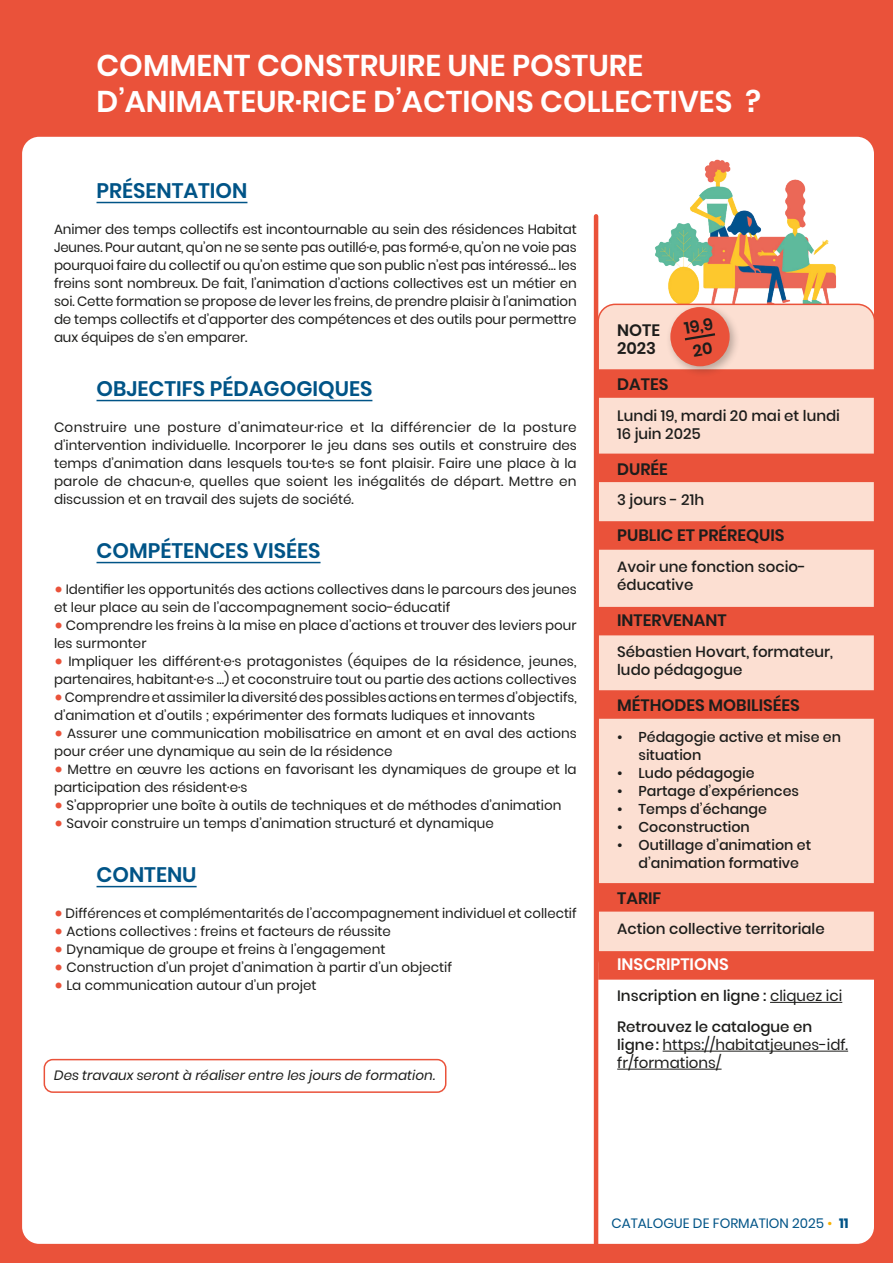
<style>
.page{position:relative;width:893px;height:1263px;background:#fff}
.page>*{position:absolute;margin:0;border:0;box-sizing:border-box;transform-origin:0 0}
.FICHE_titre{font:600 30px/36px "Poppins";color:#fff}
.FICHE_sous_titre{font:600 21px "Poppins";color:#005487}
.F_tarifs{font:600 16.5px/18px "Poppins";color:#1d1d1b}
.F_tarifs-2{font:600 16.5px "Poppins";color:#fff}
.F_tarifs-3{font:500 15px/18px "Poppins";color:#1d1d1b}
.F_tarifs-4{font:15px/18px "Poppins";color:#1d1d1b}
.F_tableau_texte_condensé{font:500 14.25px/18px "Poppins";color:#1d1d1b}
.t1{font:13.5px/18px "Poppins";color:#1d1d1b}
.t2{font:italic 13.5px "Poppins";color:#1d1d1b}
.t3{font:13.5px "Poppins";color:#005487}
.s1{font-weight:700;font-size:19.5px;color:#ea523a}
.s2{font-weight:400}
.s3{font-weight:500}
.s4{color:#f9b100}
.s5{font-weight:700}
</style>
<div class="page">
<div style="left:21px;top:0;width:872px;height:1263px;background:#ea523a"></div>
<div style="left:22px;top:137px;width:852px;height:1107px;background:#fff;border-radius:17px"></div>
<hr style="left:97px;top:202px;width:150px;height:1px;background:#005487">
<hr style="left:97px;top:400px;width:275px;height:1px;background:#005487">
<hr style="left:97px;top:562px;width:224px;height:1px;background:#005487">
<hr style="left:97px;top:886px;width:100px;height:1px;background:#005487">
<div style="left:44px;top:1059px;width:402px;height:34px;border:2px solid #ea523a;border-radius:9px"></div>
<hr style="left:594px;top:216px;width:4px;height:1032px;background:#ea523a">
<div style="left:0;top:0;width:21px;height:1263px;background:#ea523a"></div>
<img style="left:648px;top:159px;width:195px;height:145px">
<div style="left:598px;top:304px;width:277px;height:669px;background:#fcdfd2;border-radius:17px"></div>
<div style="left:598px;top:369px;width:287px;height:29px;background:#ea523a"></div>
<div style="left:598px;top:454px;width:287px;height:28px;background:#ea523a"></div>
<div style="left:598px;top:521px;width:287px;height:29px;background:#ea523a"></div>
<div style="left:598px;top:607px;width:287px;height:28px;background:#ea523a"></div>
<div style="left:598px;top:690px;width:287px;height:29px;background:#ea523a"></div>
<div style="left:598px;top:883px;width:287px;height:28px;background:#ea523a"></div>
<div style="left:598px;top:951px;width:283px;height:29px;background:#ea523a"></div>
<hr style="left:770px;top:1002px;width:72px;height:1px;background:#1d1d1b">
<hr style="left:663px;top:1051px;width:185px;height:1px;background:#1d1d1b">
<hr style="left:617px;top:1069px;width:105px;height:1px;background:#1d1d1b">
<div style="left:665px;top:302px;width:76px;height:75px;background:#1d1d1b;opacity:.3"></div>
<div style="left:670px;top:307px;width:60px;height:59px;background:#ea523a;border-radius:50%"></div>
<svg style="left:684px;top:333px;width:32px;height:8px"></svg>
<p class="FICHE_titre" style="left:97px;top:48px;width:666px">COMMENT CONSTRUIRE UNE POSTURE<br>D’ANIMATEUR·RICE D’ACTIONS COLLECTIVES ?</p>
<p class="FICHE_sous_titre" style="left:97px;top:178px;width:152px">PRÉSENTATION</p>
<p class="t1" style="left:54px;top:220px;width:524px;text-align:justify">Animer des temps collectifs est incontournable au sein des résidences Habitat Jeunes. Pour autant, qu’on ne se sente pas outillé·e, pas formé·e, qu’on ne voie pas pourquoi faire du collectif ou qu’on estime que son public n’est pas intéressé… les freins sont nombreux. De fait, l’animation d’actions collectives est un métier en soi. Cette formation se propose de lever les freins, de prendre plaisir à l’animation de temps collectifs et d’apporter des compétences et des outils pour permettre aux équipes de s’en emparer.</p>
<p class="FICHE_sous_titre" style="left:97px;top:376px;width:277px">OBJECTIFS PÉDAGOGIQUES</p>
<p class="t1" style="left:54px;top:418px;width:524px;text-align:justify">Construire une posture d’animateur·rice et la différencier de la posture d’intervention individuelle. Incorporer le jeu dans ses outils et construire des temps d’animation dans lesquels tou·te·s se font plaisir. Faire une place à la parole de chacun·e, quelles que soient les inégalités de départ. Mettre en discussion et en travail des sujets de société.</p>
<p class="FICHE_sous_titre" style="left:97px;top:538px;width:225px">COMPÉTENCES VISÉES</p>
<p class="t1" style="left:54px;top:580px;width:524px"><span class="s1">•</span> Identifier les opportunités des actions collectives dans le parcours des jeunes et leur place au sein de l’accompagnement socio-éducatif</p>
<p class="t1" style="left:54px;top:616px;width:524px"><span class="s1">•</span> Comprendre les freins à la mise en place d’actions et trouver des leviers pour les surmonter</p>
<p class="t1" style="left:54px;top:652px;width:524px"><span class="s1">•</span> Impliquer les différent·e·s protagonistes (équipes de la résidence, jeunes, partenaires, habitant·e·s …) et coconstruire tout ou partie des actions collectives</p>
<p class="t1" style="left:54px;top:688px;width:524px"><span class="s1">•</span> Comprendre et assimiler la diversité des possibles actions en termes d’objectifs, d’animation et d’outils ; expérimenter des formats ludiques et innovants</p>
<p class="t1" style="left:54px;top:724px;width:524px"><span class="s1">•</span> Assurer une communication mobilisatrice en amont et en aval des actions pour créer une dynamique au sein de la résidence</p>
<p class="t1" style="left:54px;top:760px;width:524px"><span class="s1">•</span> Mettre en œuvre les actions en favorisant les dynamiques de groupe et la participation des résident·e·s</p>
<p class="t1" style="left:54px;top:796px;width:509px"><span class="s1">•</span> S’approprier une boîte à outils de techniques et de méthodes d’animation</p>
<p class="t1" style="left:54px;top:814px;width:441px"><span class="s1">•</span> Savoir construire un temps d’animation structuré et dynamique</p>
<p class="FICHE_sous_titre" style="left:97px;top:862px;width:102px">CONTENU</p>
<p class="t1" style="left:54px;top:904px;width:524px"><span class="s1">•</span> Différences et complémentarités de l’accompagnement individuel et collectif</p>
<p class="t1" style="left:54px;top:922px;width:338px"><span class="s1">•</span> Actions collectives : freins et facteurs de réussite</p>
<p class="t1" style="left:54px;top:940px;width:333px"><span class="s1">•</span> Dynamique de groupe et freins à l’engagement</p>
<p class="t1" style="left:54px;top:958px;width:400px"><span class="s1">•</span> Construction d’un projet d’animation à partir d’un objectif</p>
<p class="t1" style="left:54px;top:976px;width:264px"><span class="s1">•</span> La communication autour d’un projet</p>
<p class="t2" style="left:54px;top:1067px;width:383px">Des travaux seront à réaliser entre les jours de formation.</p>
<p class="F_tarifs" style="left:683px;top:319px;width:30px;rotate:-9deg">19,9</p>
<p class="F_tarifs" style="left:617px;top:321px;width:44px">NOTE<br>2023</p>
<p class="F_tarifs" style="left:617px;top:375px;width:53px">DATES</p>
<p class="F_tarifs-3" style="left:617px;top:406px;width:224px">Lundi 19, mardi 20 mai et lundi<br>16 juin 2025</p>
<p class="F_tarifs" style="left:617px;top:460px;width:52px">DURÉE</p>
<p class="F_tarifs-3" style="left:617px;top:491px;width:88px">3 jours - 21h</p>
<p class="F_tarifs" style="left:617px;top:527px;width:169px">PUBLIC ET PRÉREQUIS</p>
<p class="F_tarifs-3" style="left:617px;top:558px;width:190px">Avoir une fonction socio&shy;éducative</p>
<p class="F_tarifs" style="left:617px;top:611px;width:111px">INTERVENANT</p>
<p class="F_tarifs-3" style="left:617px;top:643px;width:217px">Sébastien Hovart, formateur,</p>
<p class="F_tarifs-3" style="left:617px;top:661px;width:127px">ludo pédagogue</p>
<p class="F_tarifs" style="left:617px;top:696px;width:184px">MÉTHODES MOBILISÉES</p>
<p class="F_tableau_texte_condensé" style="left:638px;top:728px;width:204px;text-indent:-21px">• Pédagogie active et mise en situation</p>
<p class="F_tableau_texte_condensé" style="left:617px;top:764px;width:139px">• Ludo pédagogie</p>
<p class="F_tableau_texte_condensé" style="left:617px;top:782px;width:183px">• Partage d’expériences</p>
<p class="F_tableau_texte_condensé" style="left:617px;top:800px;width:151px">• Temps d’échange</p>
<p class="F_tableau_texte_condensé" style="left:617px;top:818px;width:134px">• Coconstruction</p>
<p class="F_tableau_texte_condensé" style="left:638px;top:836px;width:174px;text-indent:-21px">• Outillage d’animation et d’animation formative</p>
<p class="F_tarifs" style="left:617px;top:889px;width:46px">TARIF</p>
<p class="F_tarifs-3" style="left:617px;top:920px;width:209px">Action collective territoriale</p>
<p class="F_tarifs-2" style="left:617px;top:955px;width:113px">INSCRIPTIONS</p>
<p class="F_tarifs-3" style="left:617px;top:987px;width:227px">Inscription en ligne : <span class="s2">cliquez ici</span></p>
<p class="F_tarifs-4" style="left:617px;top:1018px;width:232px"><span class="s3">Retrouvez le catalogue en ligne:</span> https://habitatjeunes-idf. fr/formations/</p>
<p class="t3" style="left:612px;top:1215px;width:238px">CATALOGUE DE FORMATION 2025 <span class="s4">•</span> <span class="s5">11</span></p>
</div>
